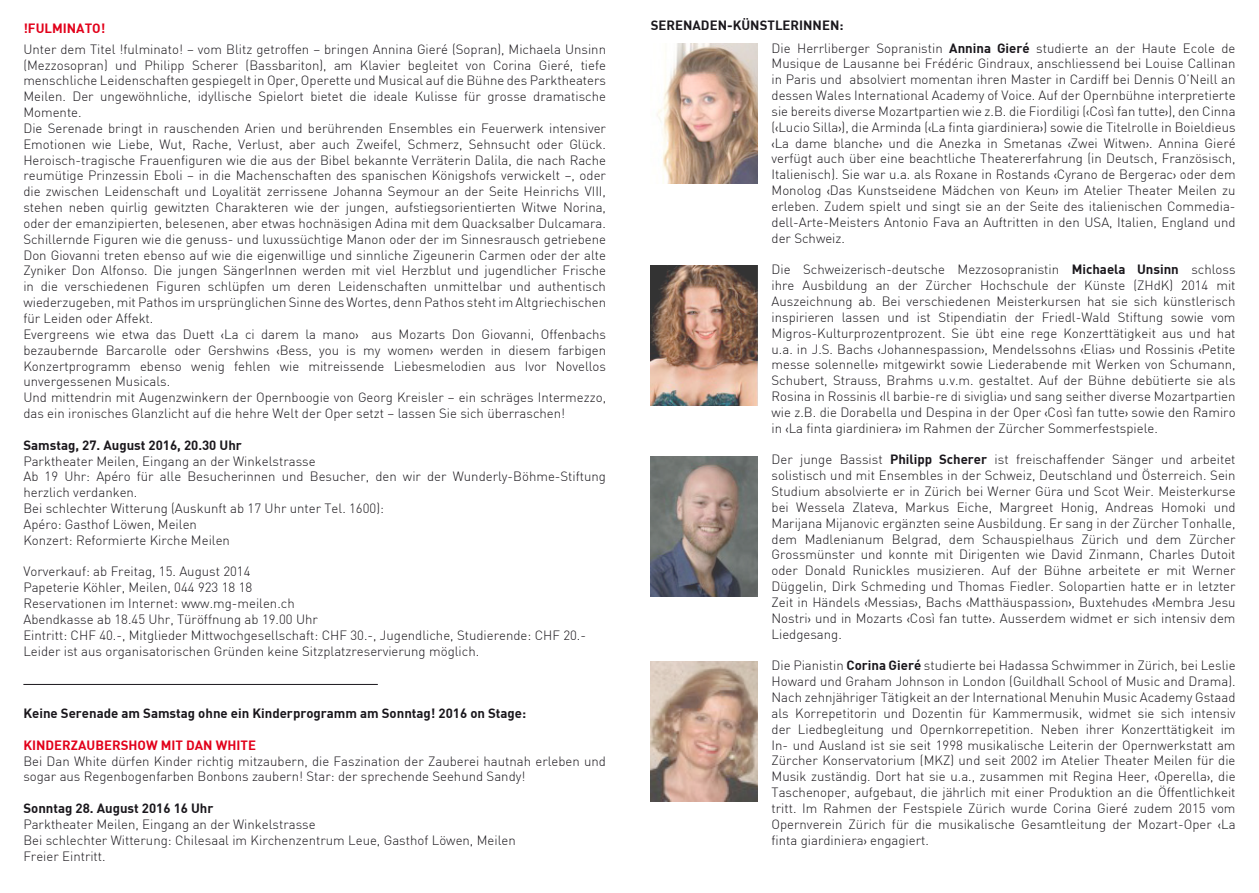
<style>
.page{position:relative;width:1259px;height:893px;background:#fff}
.page>*{position:absolute;margin:0;border:0;box-sizing:border-box;transform-origin:0 0}
.t1{font:300 13.2px/15.9px "DIN";color:#1a171c}
.t2{font:13.2px "DIN Bold";color:#1a171c}
.t3{font:13.2px "DIN Bold";color:#e2001a}
.s1{font-family:"Futura BT";font-weight:400}
.s2{font-family:"DIN Bold";font-weight:400}
</style>
<div class="page">
<img style="left:657px;top:44px;width:100px;height:140px">
<img style="left:651px;top:266px;width:106px;height:140px">
<img style="left:651px;top:456px;width:106px;height:140px">
<img style="left:651px;top:661px;width:106px;height:141px">
<hr style="left:23px;top:684px;width:355px;height:1px;background:#1a171c">
<p class="t3" style="left:23px;top:20px;width:83px">!FULMINATO!</p>
<p class="t1" style="left:23px;top:41px;width:584px">Unter dem Titel !fulminato! – vom Blitz getroffen – bringen Annina Gieré (Sopran), Michaela Unsinn (Mezzosopran) und Philipp Scherer (Bassbariton), am Klavier begleitet von Corina Gieré, tiefe menschliche Leidenschaften gespiegelt in Oper, Operette und Musical auf die Bühne des Parktheaters Meilen. Der ungewöhnliche, idyllische Spielort bietet die ideale Kulisse für grosse dramatische Momente.<br>Die Serenade bringt in rauschenden Arien und berührenden Ensembles ein Feuerwerk intensiver Emotionen wie Liebe, Wut, Rache, Verlust, aber auch Zweifel, Schmerz, Sehnsucht oder Glück.<br>Heroisch-tragische Frauenfiguren wie die aus der Bibel bekannte Verräterin Dalila, die nach Rache reumütige Prinzessin Eboli – in die Machenschaften des spanischen Königshofs verwickelt –, oder die zwischen Leidenschaft und Loyalität zerrissene Johanna Seymour an der Seite Heinrichs VIII, stehen neben quirlig gewitzten Charakteren wie der jungen, aufstiegsorientierten Witwe Norina, oder der emanzipierten, belesenen, aber etwas hochnäsigen Adina mit dem Quacksalber Dulcamara.<br>Schillernde Figuren wie die genuss- und luxussüchtige Manon oder der im Sinnesrausch getriebene Don Giovanni treten ebenso auf wie die eigenwillige und sinnliche Zigeunerin Carmen oder der alte Zyniker Don Alfonso. Die jungen SängerInnen werden mit viel Herzblut und jugendlicher Frische in die verschiedenen Figuren schlüpfen um deren Leidenschaften unmittelbar und authentisch wiederzugeben, mit Pathos im ursprünglichen Sinne des Wortes, denn Pathos steht im Altgriechischen für Leiden oder Affekt.<br>Evergreens wie etwa das Duett <span class="s1">‹</span>La ci darem la mano<span class="s1">›</span> aus Mozarts Don Giovanni, Offenbachs bezaubernde Barcarolle oder Gershwins <span class="s1">‹</span>Bess, you is my women<span class="s1">›</span> werden in diesem farbigen Konzertprogramm ebenso wenig fehlen wie mitreissende Liebesmelodien aus Ivor Novellos unvergessenen Musicals.<br>Und mittendrin mit Augenzwinkern der Opernboogie von Georg Kreisler – ein schräges Intermezzo, das ein ironisches Glanzlicht auf die hehre Welt der Oper setzt – lassen Sie sich überraschen!</p>
<p class="t2" style="left:23px;top:436px;width:220px">Samstag, 27. August 2016, 20.30 Uhr</p>
<p class="t1" style="left:23px;top:453px;width:584px">Parktheater Meilen, Eingang an der Winkelstrasse<br>Ab 19 Uhr: Apéro für alle Besucherinnen und Besucher, den wir der Wunderly-Böhme-Stiftung herzlich verdanken.<br>Bei schlechter Witterung (Auskunft ab 17 Uhr unter Tel. 1600):<br>Apéro: Gasthof Löwen, Meilen<br>Konzert: Reformierte Kirche Meilen</p>
<p class="t1" style="left:23px;top:564px;width:564px">Vorverkauf: ab Freitag, 15. August 2014<br>Papeterie Köhler, Meilen, 044 923 18 18<br>Reservationen im Internet: www.mg-meilen.ch<br>Abendkasse ab 18.45 Uhr, Türöffnung ab 19.00 Uhr<br>Eintritt: CHF 40.-, Mitglieder Mittwochgesellschaft: CHF 30.-, Jugendliche, Studierende: CHF 20.- Leider ist aus organisatorischen Gründen keine Sitzplatzreservierung möglich.</p>
<p class="t2" style="left:23px;top:705px;width:504px">Keine Serenade am Samstag ohne ein Kinderprogramm am Sonntag! 2016 on Stage:</p>
<p class="t3" style="left:23px;top:736px;width:234px">KINDERZAUBERSHOW MIT DAN WHITE</p>
<p class="t1" style="left:23px;top:753px;width:584px">Bei Dan White dürfen Kinder richtig mitzaubern, die Faszination der Zauberei hautnah erleben und sogar aus Regenbogenfarben Bonbons zaubern! Star: der sprechende Seehund Sandy!</p>
<p class="t2" style="left:23px;top:800px;width:192px">Sonntag 28. August 2016 16 Uhr</p>
<p class="t1" style="left:23px;top:816px;width:494px">Parktheater Meilen, Eingang an der Winkelstrasse<br>Bei schlechter Witterung: Chilesaal im Kirchenzentrum Leue, Gasthof Löwen, Meilen<br>Freier Eintritt.</p>
<p class="t2" style="left:651px;top:17px;width:194px">SERENADEN-KÜNSTLERINNEN:</p>
<p class="t1" style="left:771px;top:40px;width:465px;text-align:justify">Die Herrliberger Sopranistin <span class="s2">Annina Gieré</span> studierte an der Haute Ecole de Musique de Lausanne bei Frédéric Gindraux, anschliessend bei Louise Callinan in Paris und absolviert momentan ihren Master in Cardiff bei Dennis O’Neill an dessen Wales International Academy of Voice. Auf der Opernbühne interpretierte sie bereits diverse Mozartpartien wie z.B. die Fiordiligi (<span class="s1">‹</span>Così fan tutte<span class="s1">›</span>), den Cinna (<span class="s1">‹</span>Lucio Silla<span class="s1">›</span>), die Arminda (<span class="s1">‹</span>La finta giardiniera<span class="s1">›</span>) sowie die Titelrolle in Boieldieus <span class="s1">‹</span>La dame blanche<span class="s1">›</span> und die Anezka in Smetanas <span class="s1">‹</span>Zwei Witwen<span class="s1">›</span>. Annina Gieré verfügt auch über eine beachtliche Theatererfahrung (in Deutsch, Französisch, Italienisch). Sie war u.a. als Roxane in Rostands <span class="s1">‹</span>Cyrano de Bergerac<span class="s1">›</span> oder dem Monolog <span class="s1">‹</span>Das Kunstseidene Mädchen von Keun<span class="s1">›</span> im Atelier Theater Meilen zu erleben. Zudem spielt und singt sie an der Seite des italienischen Commedia&shy;dell-Arte-Meisters Antonio Fava an Auftritten in den USA, Italien, England und der Schweiz.</p>
<p class="t1" style="left:771px;top:261px;width:465px;text-align:justify">Die Schweizerisch-deutsche Mezzosopranistin <span class="s2">Michaela Unsinn</span> schloss ihre Ausbildung an der Zürcher Hochschule der Künste (ZHdK) 2014 mit Auszeichnung ab. Bei verschiedenen Meisterkursen hat sie sich künstlerisch inspirieren lassen und ist Stipendiatin der Friedl-Wald Stiftung sowie vom Migros-Kulturprozentprozent. Sie übt eine rege Konzerttätigkeit aus und hat u.a. in J.S. Bachs <span class="s1">‹</span>Johannespassion<span class="s1">›</span>, Mendelssohns <span class="s1">‹</span>Elias<span class="s1">›</span> und Rossinis <span class="s1">‹</span>Petite messe solennelle<span class="s1">›</span> mitgewirkt sowie Liederabende mit Werken von Schumann, Schubert, Strauss, Brahms u.v.m. gestaltet. Auf der Bühne debütierte sie als Rosina in Rossinis <span class="s1">‹</span>Il barbie-re di siviglia<span class="s1">›</span> und sang seither diverse Mozartpartien wie z.B. die Dorabella und Despina in der Oper <span class="s1">‹</span>Così fan tutte<span class="s1">›</span> sowie den Ramiro in <span class="s1">‹</span>La finta giardiniera<span class="s1">›</span> im Rahmen der Zürcher Sommerfestspiele.</p>
<p class="t1" style="left:771px;top:452px;width:465px;text-align:justify">Der junge Bassist <span class="s2">Philipp Scherer</span> ist freischaffender Sänger und arbeitet solistisch und mit Ensembles in der Schweiz, Deutschland und Österreich. Sein Studium absolvierte er in Zürich bei Werner Güra und Scot Weir. Meisterkurse bei Wessela Zlateva, Markus Eiche, Margreet Honig, Andreas Homoki und Marijana Mijanovic ergänzten seine Ausbildung. Er sang in der Zürcher Tonhalle, dem Madlenianum Belgrad, dem Schauspielhaus Zürich und dem Zürcher Grossmünster und konnte mit Dirigenten wie David Zinmann, Charles Dutoit oder Donald Runickles musizieren. Auf der Bühne arbeitete er mit Werner Düggelin, Dirk Schmeding und Thomas Fiedler. Solopartien hatte er in letzter Zeit in Händels <span class="s1">‹</span>Messias<span class="s1">›</span>, Bachs <span class="s1">‹</span>Matthäuspassion<span class="s1">›</span>, Buxtehudes <span class="s1">‹</span>Membra Jesu Nostri<span class="s1">›</span> und in Mozarts <span class="s1">‹</span>Così fan tutte<span class="s1">›</span>. Ausserdem widmet er sich intensiv dem Liedgesang.</p>
<p class="t1" style="left:771px;top:657px;width:465px;text-align:justify">Die Pianistin <span class="s2">Corina Gieré</span> studierte bei Hadassa Schwimmer in Zürich, bei Leslie Howard und Graham Johnson in London (Guildhall School of Music and Drama).<br>Nach zehnjähriger Tätigkeit an der International Menuhin Music Academy Gstaad als Korrepetitorin und Dozentin für Kammermusik, widmet sie sich intensiv der Liedbegleitung und Opernkorrepetition. Neben ihrer Konzerttätigkeit im In- und Ausland ist sie seit 1998 musikalische Leiterin der Opernwerkstatt am Zürcher Konservatorium (MKZ) und seit 2002 im Atelier Theater Meilen für die Musik zuständig. Dort hat sie u.a., zusammen mit Regina Heer, <span class="s1">‹</span>Operella<span class="s1">›</span>, die Taschenoper, aufgebaut, die jährlich mit einer Produktion an die Öffentlichkeit tritt. Im Rahmen der Festspiele Zürich wurde Corina Gieré zudem 2015 vom Opernverein Zürich für die musikalische Gesamtleitung der Mozart-Oper <span class="s1">‹</span>La finta giardiniera<span class="s1">›</span> engagiert.</p>
</div>
